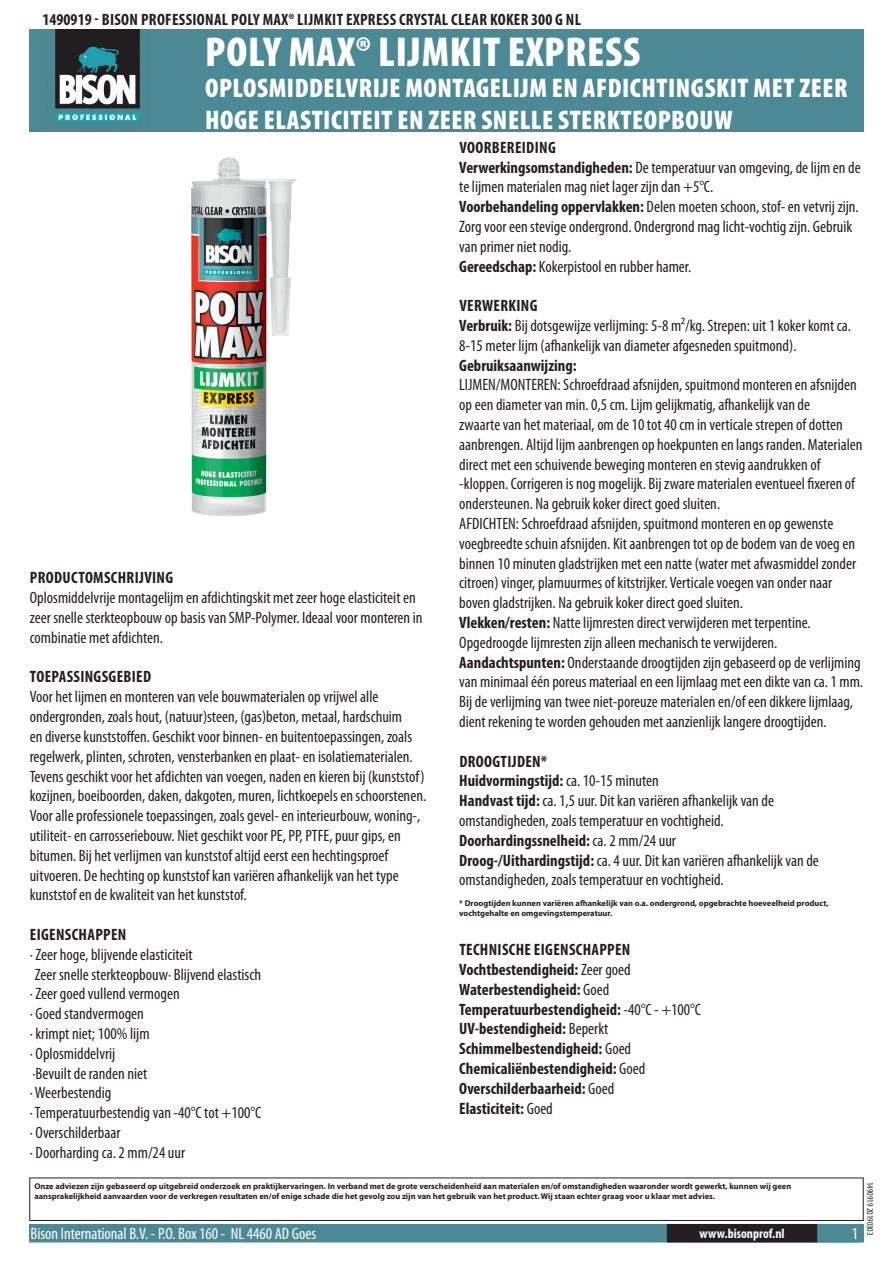
<style>
.page{position:relative;width:893px;height:1263px;background:#fff}
.page>*{position:absolute;margin:0;border:0;box-sizing:border-box;transform-origin:0 0}
.t1{font:900 condensed 42px "Myriad Pro";letter-spacing:.02em;color:#fff}
.t2{font:900 condensed 27px/32.4px "Myriad Pro";letter-spacing:.02em;color:#fff}
.t3{font:condensed 16.5px/19.8px "Myriad Pro";color:#231f20}
.t4{font:700 condensed 16.5px/19.8px "Myriad Pro";color:#231f20}
.t5{font:700 condensed 16.5px "Myriad Pro";letter-spacing:.02em;color:#231f20}
.t6{font:condensed 16.5px "Myriad Pro";color:#fff}
.t7{font:700 condensed 13.5px "Myriad Pro";color:#fff}
.t8{font:condensed 9px "Myriad Pro";color:#231f20}
.t9{font:700 8.4px/10.1px "Myriad Pro";color:#231f20}
.s1{font-weight:700}
.s2{font-weight:400}
</style>
<div class="page">
<div style="left:30px;top:1225px;width:833px;height:17px;background:#4b8994"></div>
<div style="left:29px;top:1224px;width:835px;height:18px;border:2px solid #4b8994"></div>
<div style="left:816px;top:1224px;width:44px;height:18px;border:2px solid #4b8994"></div>
<div style="left:668px;top:1225px;width:148px;height:17px;background:#231f20"></div>
<div style="left:667px;top:1224px;width:150px;height:18px;border:2px solid #231f20"></div>
<div style="left:29px;top:1177px;width:835px;height:44px;border:1px solid #231f20"></div>
<div style="left:30px;top:30px;width:834px;height:102px;background:#4b8994"></div>
<img style="left:55px;top:30px;width:85px;height:92px">
<img style="left:191px;top:157px;width:105px;height:359px">
<p class="t5" style="left:43px;top:9px;width:532px">1490919 - Bison Professional Poly Max® Lijmkit Express Crystal Clear Koker 300 g NL</p>
<h1 class="t1" style="left:205px;top:25px;width:437px">POLY MAX® LIJMKIT EXPRESS</h1>
<h2 class="t2" style="left:205px;top:71px;width:644px">OPLOSMIDDELVRIJE MONTAGELIJM EN AFDICHTINGSKIT MET ZEER<br>HOGE ELASTICITEIT EN ZEER SNELLE STERKTEOPBOUW</h2>
<p class="t5" style="left:30px;top:568px;width:145px">Productomsch rijving</p>
<p class="t3" style="left:30px;top:588px;width:394px">Oplosmiddelvrije montagelijm en afdichtingskit met zeer hoge elasticiteit en zeer snelle sterkteopbouw op basis van SMP-Polymer. Ideaal voor monteren in combinatie met afdichten.</p>
<p class="t5" style="left:30px;top:667px;width:123px">Toepassingsgebied</p>
<p class="t3" style="left:30px;top:687px;width:398px">Voor het lijmen en monteren van vele bouwmaterialen op vrijwel alle ondergronden, zoals hout, (natuur)steen, (gas)beton, metaal, hardschuim<br>en diverse kunststoffen. Geschikt voor binnen- en buitentoepassingen, zoals regelwerk, plinten, schroten, vensterbanken en plaat- en isolatiematerialen.<br>Tevens geschikt voor het afdichten van voegen, naden en kieren bij (kunststof) kozijnen, boeiboorden, daken, dakgoten, muren, lichtkoepels en schoorstenen.<br>Voor alle professionele toepassingen, zoals gevel- en interieurbouw, woning-, utiliteit- en carrosseriebouw. Niet geschikt voor PE, PP, PTFE, puur gips, en bitumen. Bij het verlijmen van kunststof altijd eerst een hechtingsproef uitvoeren. De hechting op kunststof kan variëren afhankelijk van het type kunststof en de kwaliteit van het kunststof.</p>
<p class="t5" style="left:30px;top:924px;width:98px">Eigenschappen</p>
<p class="t3" style="left:30px;top:944px;width:164px">· Zeer hoge, blijvende elasticiteit</p>
<p class="t3" style="left:35px;top:964px;width:228px">Zeer snelle sterkteopbouw· Blijvend elastisch</p>
<p class="t3" style="left:30px;top:984px;width:151px">· Zeer goed vullend vermogen</p>
<p class="t3" style="left:30px;top:1003px;width:116px">· Goed standvermogen</p>
<p class="t3" style="left:30px;top:1023px;width:121px">· krimpt niet; 100% lijm</p>
<p class="t3" style="left:30px;top:1043px;width:87px">· Oplosmiddelvrij</p>
<p class="t3" style="left:32px;top:1063px;width:117px">·Bevuilt de randen niet</p>
<p class="t3" style="left:30px;top:1083px;width:83px">· Weerbestendig</p>
<p class="t3" style="left:30px;top:1102px;width:233px">· Temperatuurbestendig van -40°C tot +100°C</p>
<p class="t3" style="left:30px;top:1122px;width:92px">· Overschilderbaar</p>
<p class="t3" style="left:30px;top:1142px;width:157px">· Doorharding ca. 2 mm/24 uur</p>
<p class="t3" style="left:459px;top:137px;width:403px"><span class="s1">Voorbereiding<br>Verwerkingsomstandigheden:</span> De temperatuur van omgeving, de lijm en de te lijmen materialen mag niet lager zijn dan +5°C.<br><span class="s1">Voorbehandeling oppervlakken:</span> Delen moeten schoon, stof- en vetvrij zijn.<br>Zorg voor een stevige ondergrond. Ondergrond mag licht-vochtig zijn. Gebruik van primer niet nodig.<br><span class="s1">Gereedschap:</span> Kokerpistool en rubber hamer.</p>
<p class="t3" style="left:459px;top:296px;width:393px"><span class="s1">Verwerking<br>Verbruik:</span> Bij dotsgewijze verlijming: 5-8 m²/kg. Strepen: uit 1 koker komt ca.<br>8-15 meter lijm (afhankelijk van diameter afgesneden spuitmond).</p>
<p class="t5" style="left:459px;top:355px;width:119px">Gebruiksaanwijzing:</p>
<p class="t3" style="left:459px;top:375px;width:405px">LIJMEN/MONTEREN: Schroefdraad afsnijden, spuitmond monteren en afsnijden op een diameter van min. 0,5 cm. Lijm gelijkmatig, afhankelijk van de<br>zwaarte van het materiaal, om de 10 tot 40 cm in verticale strepen of dotten aanbrengen. Altijd lijm aanbrengen op hoekpunten en langs randen. Materialen direct met een schuivende beweging monteren en stevig aandrukken of -kloppen. Corrigeren is nog mogelijk. Bij zware materialen eventueel fixeren of ondersteunen. Na gebruik koker direct goed sluiten.<br>AFDICHTEN: Schroefdraad afsnijden, spuitmond monteren en op gewenste voegbreedte schuin afsnijden. Kit aanbrengen tot op de bodem van de voeg en binnen 10 minuten gladstrijken met een natte (water met afwasmiddel zonder citroen) vinger, plamuurmes of kitstrijker. Verticale voegen van onder naar boven gladstrijken. Na gebruik koker direct goed sluiten.<br><span class="s1">Vlekken/resten:</span> Natte lijmresten direct verwijderen met terpentine.<br>Opgedroogde lijmresten zijn alleen mechanisch te verwijderen.<br><span class="s1">Aandachtspunten:</span> Onderstaande droogtijden zijn gebaseerd op de verlijming van minimaal één poreus materiaal en een lijmlaag met een dikte van ca. 1 mm.<br>Bij de verlijming van twee niet-poreuze materialen en/of een dikkere lijmlaag, dient rekening te worden gehouden met aanzienlijk langere droogtijden.</p>
<p class="t3" style="left:459px;top:751px;width:361px"><span class="s1">Droogtijden*<br>Huidvormingstijd:</span> ca. 10-15 minuten<br><span class="s1">Handvast tijd:</span> ca. 1,5 uur. Dit kan variëren afhankelijk van de omstandigheden, zoals temperatuur en vochtigheid.<br><span class="s1">Doorhardingssnelheid:</span> ca. 2 mm/24 uur<br><span class="s1">Droog-/Uithardingstijd:</span> ca. 4 uur. Dit kan variëren afhankelijk van de omstandigheden, zoals temperatuur en vochtigheid.</p>
<p class="t9" style="left:459px;top:897px;width:371px">* Droogtijden kunnen variëren afhankelijk van o.a. ondergrond, opgebrachte hoeveelheid product, vochtgehalte en omgevingstemperatuur.</p>
<p class="t4" style="left:459px;top:939px;width:243px">Tech nisch e eigenschappen<br>Vochtbestendigheid: <span class="s2">Zeer goed<br></span>Waterbestendigheid: <span class="s2">Goed<br></span>Temperatuurbestendigheid: <span class="s2">-40°C - +100°C<br></span>UV-bestendigheid: <span class="s2">Beperkt<br></span>Schimmelbestendigheid: <span class="s2">Goed<br></span>Chemicaliënbestendigheid: <span class="s2">Goed<br></span>Overschilderbaarheid: <span class="s2">Goed<br></span>Elasticiteit: <span class="s2">Goed</span></p>
<p class="t9" style="left:34px;top:1181px;width:758px">Onze adviezen zijn gebaseerd op uitgebreid onderzoek en praktijkervaringen. In verband met de grote verscheidenheid aan materialen en/of omstandigheden waaronder wordt gewerkt, kunnen wij geen aansprakelijkheid aanvaarden voor de verkregen resultaten en/of enige schade die het gevolg zou zijn van het gebruik van het product. Wij staan echter graag voor u klaar met advies.</p>
<p class="t6" style="left:31px;top:1224px;width:287px">Bison International B.V. - P.O. Box 160 - NL 4460 AD Goes</p>
<p class="t7" style="left:699px;top:1225px;width:87px">www.bisonprof.nl</p>
<p class="t6" style="left:852px;top:1224px;width:8px">1</p>
<p class="t8" style="left:875px;top:1182px;width:55px;rotate:90deg">1490919 20190303</p>
</div>
